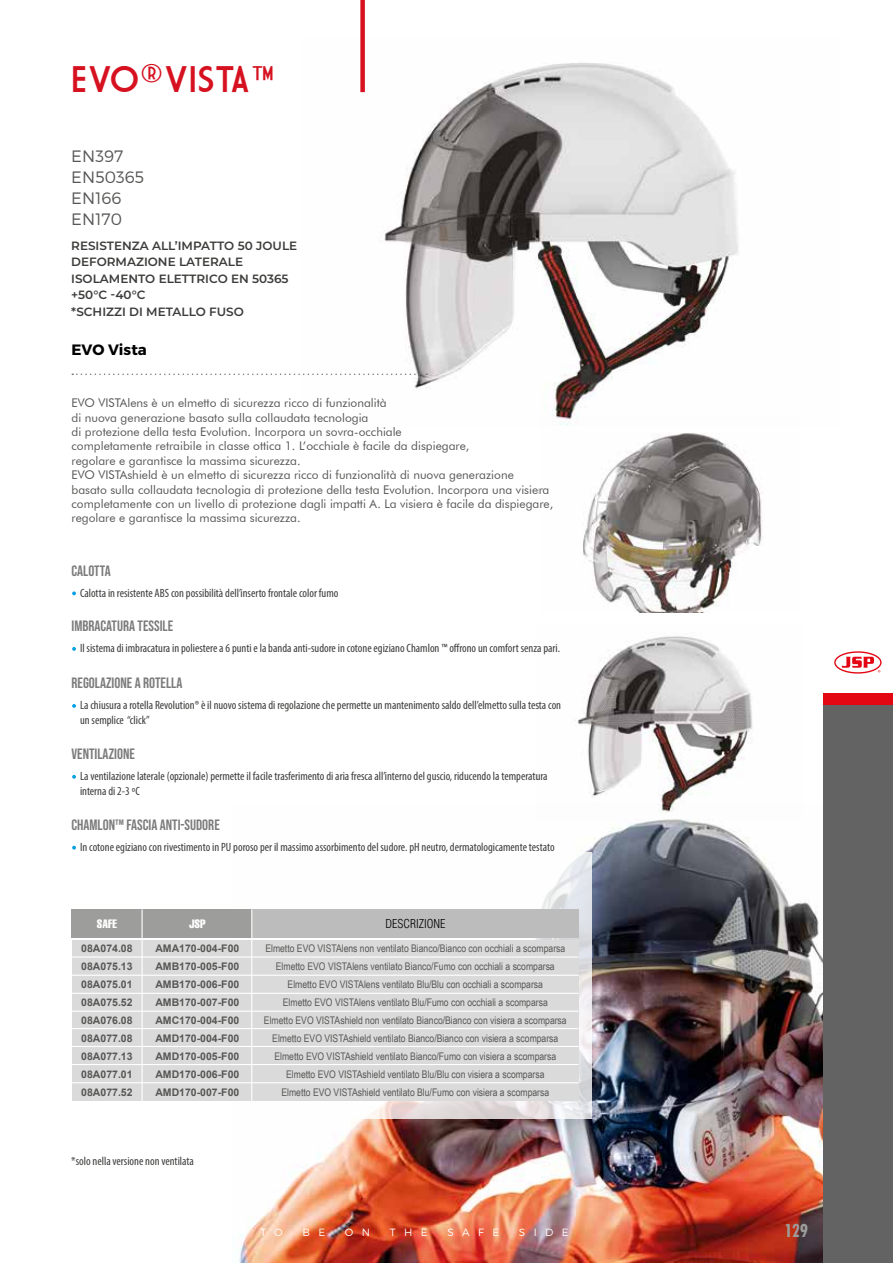
<style>
.page{position:relative;width:893px;height:1263px;background:#fff}
.page>*{position:absolute;margin:0;border:0;box-sizing:border-box;transform-origin:0 0}
.t1{font:36px "Market Deco";letter-spacing:-.015em;color:#d61120}
.t2{font:700 condensed 18px "Futura BT";color:#9d9d9c}
.t3{font:300 16.5px/21px "Montserrat";color:#575756}
.t4{font:15px "Bebas Neue";color:#7c7b7b}
.t5{font:700 15px "Montserrat";color:#000}
.t6{font:condensed 12px/14.4px "Myriad Pro";color:#3c3c3b}
.t7{font:12px/14.4px "Futura BT";color:#575756}
.t8{font:600 12px/16.5px "Montserrat";color:#3c3c3b}
.t9{font:300 condensed 12px "Helvetica LT Std";color:#000}
.t10{font:12px "Helvetica LT Std Comp";color:#fff}
.t11{font:10.5px/18px "Arial Narrow";color:#575756;text-align:center}
.t12{font:700 10.5px/18px "Arial";color:#575756;text-align:justify}
.t13{font:300 10.5px "Montserrat";letter-spacing:.8em;color:#fff}
</style>
<div class="page">
<img style="left:303px;top:63px;width:435px;height:353px">
<div style="left:360px;top:0;width:5px;height:92px;background:#d61120"></div>
<img style="left:239px;top:820px;width:584px;height:443px">
<svg style="left:71px;top:852px;width:521px;height:266px"></svg>
<svg style="left:72px;top:374px;width:355px;height:1px"></svg>
<svg style="left:72px;top:704px;width:4px;height:4px"></svg>
<svg style="left:72px;top:591px;width:4px;height:4px"></svg>
<svg style="left:72px;top:647px;width:4px;height:4px"></svg>
<svg style="left:72px;top:775px;width:4px;height:4px"></svg>
<svg style="left:72px;top:846px;width:4px;height:3px"></svg>
<img style="left:555px;top:416px;width:208px;height:196px">
<img style="left:575px;top:634px;width:178px;height:186px">
<div style="left:252px;top:910px;width:326px;height:28px;background:#bcbcbc"></div>
<div style="left:72px;top:910px;width:180px;height:28px;background:#9d9d9c"></div>
<div style="left:72px;top:940px;width:506px;height:161px;background:#dadada"></div>
<hr style="left:251px;top:909px;width:1px;height:192px;background:#fff">
<hr style="left:142px;top:909px;width:1px;height:192px;background:#fff">
<hr style="left:72px;top:956px;width:506px;height:1px;background:#fff">
<hr style="left:72px;top:975px;width:506px;height:1px;background:#fff">
<hr style="left:72px;top:993px;width:506px;height:1px;background:#fff">
<hr style="left:72px;top:1010px;width:506px;height:2px;background:#fff">
<hr style="left:72px;top:1028px;width:506px;height:1px;background:#fff">
<hr style="left:72px;top:1046px;width:506px;height:1px;background:#fff">
<hr style="left:72px;top:1064px;width:506px;height:1px;background:#fff">
<hr style="left:72px;top:1082px;width:506px;height:1px;background:#fff">
<div style="left:823px;top:693px;width:70px;height:30px;background:#e30613"></div>
<svg style="left:834px;top:651px;width:48px;height:23px"></svg>
<div style="left:823px;top:705px;width:70px;height:558px;background:#646363"></div>
<h1 class="t1" style="left:71px;top:59px;width:205px">EVO®VISTA™</h1>
<h3 class="t3" style="left:71px;top:145px;width:74px">EN397<br>EN50365<br>EN166<br>EN170</h3>
<p class="t8" style="left:71px;top:237px;width:227px">RESISTENZA ALL’IMPATTO 50 JOULE<br>DEFORMAZIONE LATERALE<br>ISOLAMENTO ELETTRICO EN 50365 +50°C -40°C<br>*SCHIZZI DI METALLO FUSO</p>
<p class="t5" style="left:72px;top:340px;width:77px">EVO Vista</p>
<p class="t7" style="left:72px;top:396px;width:483px">EVO VISTAlens è un elmetto di sicurezza ricco di funzionalità<br>di nuova generazione basato sulla collaudata tecnologia<br>di protezione della testa Evolution. Incorpora un sovra-occhiale<br>completamente retraibile in classe ottica 1. L’occhiale è facile da dispiegare,<br>regolare e garantisce la massima sicurezza.<br>EVO VISTAshield è un elmetto di sicurezza ricco di funzionalità di nuova generazione<br>basato sulla collaudata tecnologia di protezione della testa Evolution. Incorpora una visiera completamente con un livello di protezione dagli impatti A. La visiera è facile da dispiegare, regolare e garantisce la massima sicurezza.</p>
<p class="t4" style="left:72px;top:562px;width:41px">CALOTTA</p>
<p class="t6" style="left:80px;top:585px;width:260px">Calotta in resistente ABS con possibilità dell’inserto frontale color fumo</p>
<p class="t4" style="left:72px;top:617px;width:103px">IMBRACATURA TESSILE</p>
<p class="t6" style="left:80px;top:641px;width:482px">Il sistema di imbracatura in poliestere a 6 punti e la banda anti-sudore in cotone egiziano Chamlon ™ offrono un comfort senza pari.</p>
<p class="t4" style="left:72px;top:674px;width:112px">REGOLAZIONE A ROTELLA</p>
<p class="t6" style="left:80px;top:698px;width:483px">La chiusura a rotella Revolution® è il nuovo sistema di regolazione che permette un mantenimento saldo dell’elmetto sulla testa con un semplice “click”</p>
<p class="t4" style="left:72px;top:745px;width:65px">VENTILAZIONE</p>
<p class="t6" style="left:80px;top:769px;width:469px">La ventilazione laterale (opzionale) permette il facile trasferimento di aria fresca all’interno del guscio, riducendo la temperatura interna di 2-3 ºC</p>
<p class="t4" style="left:72px;top:816px;width:150px">CHAMLON™ FASCIA ANTI-SUDORE</p>
<p class="t6" style="left:80px;top:840px;width:476px">In cotone egiziano con rivestimento in PU poroso per il massimo assorbimento del sudore. pH neutro, dermatologicamente testato</p>
<p class="t10" style="left:97px;top:916px;width:22px">SAFE</p>
<p class="t10" style="left:189px;top:916px;width:18px">JSP</p>
<p class="t9" style="left:385px;top:916px;width:61px">DESCRIZIONE</p>
<p class="t12" style="left:81px;top:939px;width:53px">08A074.08<br>08A075.13<br>08A075.01<br>08A075.52<br>08A076.08<br>08A077.08<br>08A077.13<br>08A077.01<br>08A077.52</p>
<p class="t12" style="left:155px;top:939px;width:86px">AMA170-004-F00<br>AMB170-005-F00<br>AMB170-006-F00<br>AMB170-007-F00<br>AMC170-004-F00<br>AMD170-004-F00<br>AMD170-005-F00<br>AMD170-006-F00<br>AMD170-007-F00</p>
<p class="t11" style="left:264px;top:939px;width:304px">Elmetto EVO VISTAlens non ventilato Bianco/Bianco con occhiali a scomparsa Elmetto EVO VISTAlens ventilato Bianco/Fumo con occhiali a scomparsa Elmetto EVO VISTAlens ventilato Blu/Blu con occhiali a scomparsa<br>Elmetto EVO VISTAlens ventilato Blu/Fumo con occhiali a scomparsa<br>Elmetto EVO VISTAshield non ventilato Bianco/Bianco con visiera a scomparsa Elmetto EVO VISTAshield ventilato Bianco/Bianco con visiera a scomparsa Elmetto EVO VISTAshield ventilato Bianco/Fumo con visiera a scomparsa Elmetto EVO VISTAshield ventilato Blu/Blu con visiera a scomparsa<br>Elmetto EVO VISTAshield ventilato Blu/Fumo con visiera a scomparsa</p>
<p class="t6" style="left:71px;top:1154px;width:124px">*solo nella versione non ventilata</p>
<p class="t13" style="left:260px;top:1225px;width:24px">T O</p>
<p class="t13" style="left:302px;top:1225px;width:24px">B E</p>
<p class="t13" style="left:345px;top:1225px;width:27px">O N</p>
<p class="t13" style="left:390px;top:1225px;width:39px">THE</p>
<p class="t13" style="left:447px;top:1225px;width:53px">SAFE</p>
<p class="t13" style="left:519px;top:1225px;width:51px">SIDE</p>
<h2 class="t2" style="left:784px;top:1220px;width:25px">129</h2>
</div>
